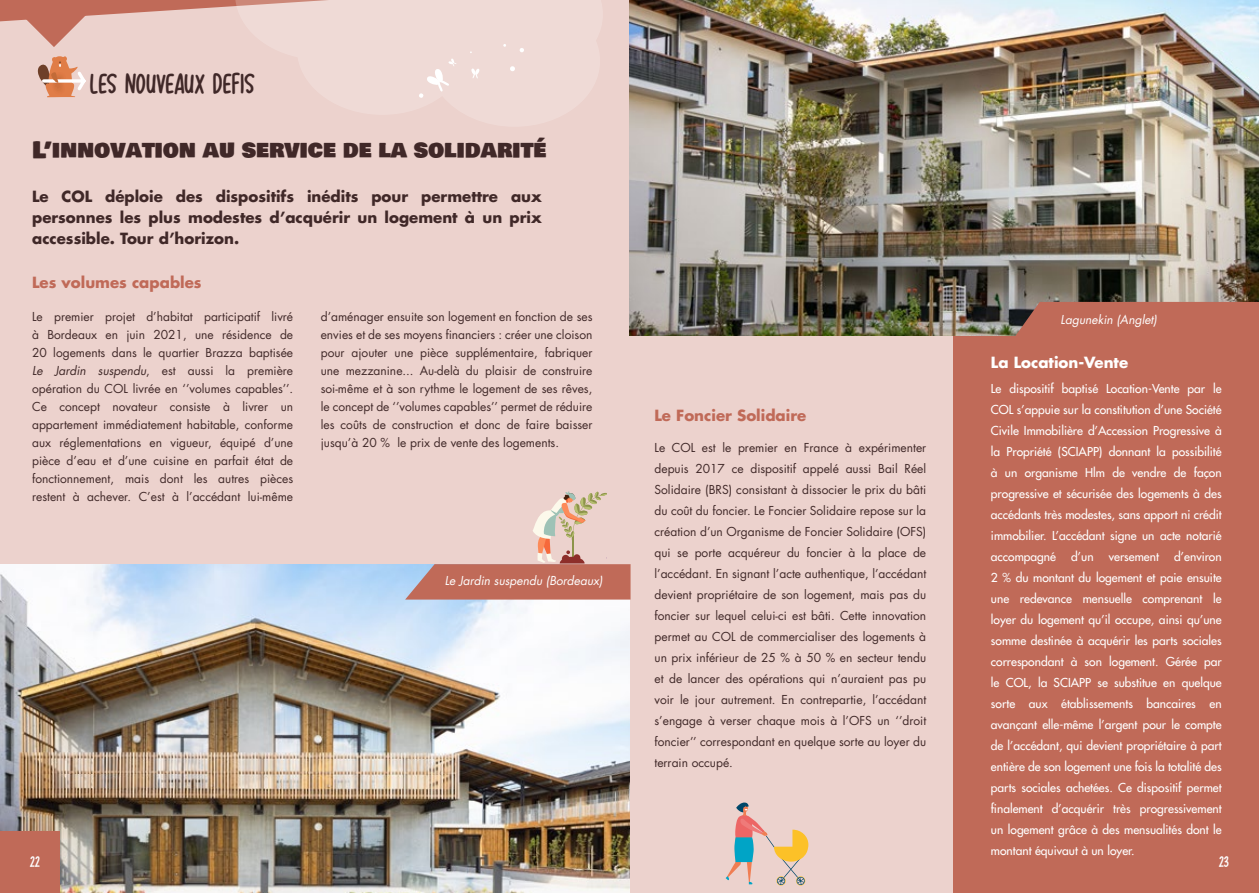
<style>
.page{position:relative;width:1259px;height:893px;background:#ecd2cd}
.page>*{position:absolute;margin:0;border:0;box-sizing:border-box;transform-origin:0 0}
.t1{font:22.5px "Bowlby One SC";color:#402828}
.t2{font:22.5px "Lovehearts XYZ";color:#402828}
.t3{font:700 15px/21px "Futura LT";color:#402828;text-align:justify}
.t4{font:700 15px "Futura LT";color:#c06a58}
.t5{font:700 15px "Futura LT";color:#fff}
.t6{font:12px/18px "Futura LT";color:#402828;text-align:justify}
.t7{font:12px/21px "Futura LT";color:#fff;text-align:justify}
.t8{font:italic 12px "Futura LT";color:#fff}
.t9{font:12px "Lovehearts XYZ";color:#fff}
.s1{font-style:italic}
</style>
<div class="page">
<img style="left:0;top:564px;width:629px;height:329px">
<svg style="left:0;top:0;width:524px;height:98px"></svg>
<div style="left:953px;top:0;width:306px;height:893px;background:#c06a58"></div>
<div style="left:0;top:832px;width:60px;height:61px;background:#c06a58"></div>
<svg style="left:725px;top:802px;width:83px;height:83px"></svg>
<img style="left:629px;top:0;width:630px;height:336px">
<svg style="left:1014px;top:302px;width:245px;height:34px"></svg>
<svg style="left:405px;top:491px;width:225px;height:109px"></svg>
<h1 class="t2" style="left:90px;top:71px;width:167px">LES NOUVEAUx DEFIS</h1>
<h1 class="t1" style="left:32px;top:133px;width:516px">L’innovation au service de la solidarité</h1>
<p class="t3" style="left:32px;top:186px;width:511px">Le COL déploie des dispositifs inédits pour permettre aux personnes les plus modestes d’acquérir un logement à un prix accessible. Tour d’horizon.</p>
<p class="t4" style="left:32px;top:273px;width:171px">Les volumes capables</p>
<p class="t6" style="left:32px;top:308px;width:263px">Le premier projet d’habitat participatif livré à Bordeaux en juin 2021, une résidence de 20 logements dans le quartier Brazza baptisée <span class="s1">Le Jardin suspendu</span>, est aussi la première opération du COL livrée en ‘’volumes capables’’.<br>Ce concept novateur consiste à livrer un appartement immédiatement habitable, conforme aux réglementations en vigueur, équipé d’une pièce d’eau et d’une cuisine en parfait état de fonctionnement, mais dont les autres pièces restent à achever. C’est à l’accédant lui-même</p>
<p class="t6" style="left:321px;top:308px;width:273px">d’aménager ensuite son logement en fonction de ses envies et de ses moyens financiers : créer une cloison pour ajouter une pièce supplémentaire, fabriquer une mezzanine... Au-delà du plaisir de construire soi-même et à son rythme le logement de ses rêves, le concept de ‘’volumes capables’’ permet de réduire les coûts de construction et donc de faire baisser jusqu’à 20 % le prix de vente des logements.</p>
<p class="t8" style="left:1060px;top:312px;width:98px">Lagunekin (Anglet)</p>
<p class="t5" style="left:991px;top:352px;width:139px">La Location-Vente</p>
<p class="t7" style="left:991px;top:378px;width:232px">Le dispositif baptisé Location-Vente par le COL s’appuie sur la constitution d’une Société Civile Immobilière d’Accession Progressive à la Propriété (SCIAPP) donnant la possibilité à un organisme Hlm de vendre de façon progressive et sécurisée des logements à des accédants très modestes, sans apport ni crédit immobilier. L’accédant signe un acte notarié accompagné</p>
<p class="t4" style="left:654px;top:405px;width:153px">Le Foncier Solidaire</p>
<p class="t6" style="left:654px;top:437px;width:273px;line-height:21px">Le COL est le premier en France à expérimenter depuis 2017 ce dispositif appelé aussi Bail Réel Solidaire (BRS) consistant à dissocier le prix du bâti du coût du foncier. Le Foncier Solidaire repose sur la création d’un Organisme de Foncier Solidaire (OFS) qui se porte acquéreur du foncier à la place de l’accédant. En signant l’acte authentique, l’accédant devient propriétaire de son logement, mais pas du foncier sur lequel celui-ci est bâti. Cette innovation permet au COL de commercialiser des logements à un prix inférieur de 25 % à 50 % en secteur tendu et de lancer des opérations qui n’auraient pas pu voir le jour autrement. En contrepartie, l’accédant s’engage à verser chaque mois à l’OFS un ‘’droit foncier’’ correspondant en quelque sorte au loyer du terrain occupé.</p>
<p class="t7" style="left:991px;top:546px;width:232px;text-indent:183px">d’environ 2 % du montant du logement et paie ensuite une redevance mensuelle comprenant le loyer du logement qu’il occupe, ainsi qu’une somme destinée à acquérir les parts sociales correspondant à son logement. Gérée par le COL, la SCIAPP se substitue en quelque sorte aux établissements bancaires en avançant elle-même l’argent pour le compte de l’accédant, qui devient propriétaire à part entière de son logement une fois la totalité des parts sociales achetées. Ce dispositif permet finalement d’acquérir très progressivement un logement grâce à des mensualités dont le montant équivaut à un loyer.</p>
<p class="t7" style="left:1071px;top:546px;width:24px">d’un</p>
<p class="t7" style="left:1109px;top:546px;width:52px">versement</p>
<p class="t8" style="left:445px;top:573px;width:159px">Le Jardin suspendu (Bordeaux)</p>
<p class="t9" style="left:30px;top:855px;width:12px">22</p>
<p class="t9" style="left:1218px;top:855px;width:12px">23</p>
</div>
